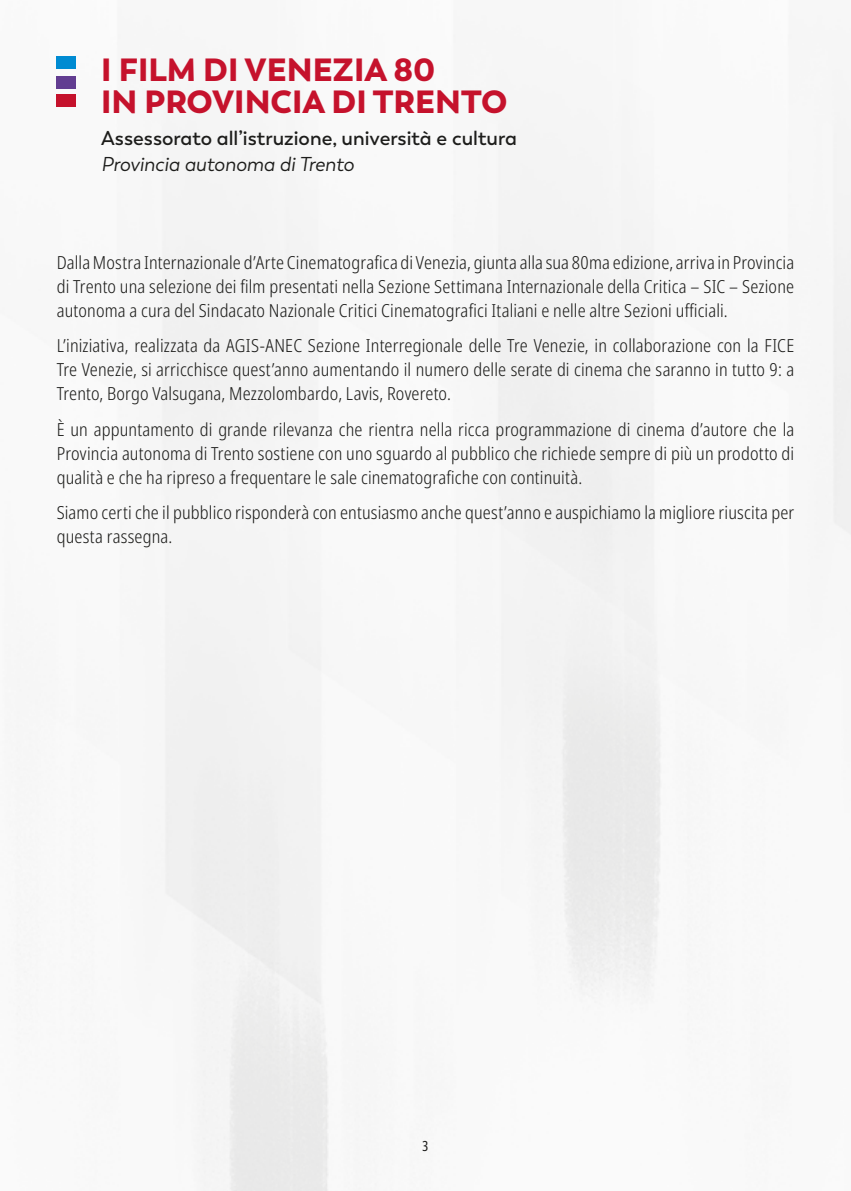
<style>
.page{position:relative;width:851px;height:1191px;background:#fff}
.page>*{position:absolute;margin:0;border:0;box-sizing:border-box;transform-origin:0 0}
.Titolo_commento{font:900 32px/32px "Trenda";color:#c5122c}
.t1{font:600 20px "Trenda";color:#1d1d1b}
.t2{font:italic 20px "Trenda";color:#1d1d1b}
.Testi_introduttivi{font:300 condensed 18px/24px "Noto Sans";letter-spacing:.01em;color:#1d1d1b;text-align:justify}
.t3{font:extra-condensed 14px "Noto Sans";color:#1d1d1b}
</style>
<div class="page">
<img style="left:17px;top:35px;width:833px;height:1156px">
<div style="left:57px;top:57px;width:19px;height:12px;background:#008bd2"></div>
<div style="left:57px;top:76px;width:19px;height:12px;background:#623d91"></div>
<div style="left:57px;top:95px;width:19px;height:12px;background:#c5122c"></div>
<p class="Titolo_commento" style="left:101px;top:54px;width:408px">I FILM DI VENEZIA 80<br>IN PROVINCIA DI TRENTO</p>
<p class="t1" style="left:101px;top:126px;width:417px">Assessorato all’istruzione, università e cultura</p>
<p class="t2" style="left:101px;top:152px;width:254px">Provincia autonoma di Trento</p>
<p class="Testi_introduttivi" style="left:57px;top:251px;width:739px">Dalla Mostra Internazionale d’Arte Cinematografica di Venezia, giunta alla sua 80ma edizione, arriva in Provincia di Trento una selezione dei film presentati nella Sezione Settimana Internazionale della Critica – SIC – Sezione autonoma a cura del Sindacato Nazionale Critici Cinematografici Italiani e nelle altre Sezioni ufficiali.</p>
<p class="Testi_introduttivi" style="left:57px;top:334px;width:739px">L’iniziativa, realizzata da AGIS-ANEC Sezione Interregionale delle Tre Venezie, in collaborazione con la FICE Tre Venezie, si arricchisce quest’anno aumentando il numero delle serate di cinema che saranno in tutto 9: a Trento, Borgo Valsugana, Mezzolombardo, Lavis, Rovereto.</p>
<p class="Testi_introduttivi" style="left:57px;top:417px;width:739px">È un appuntamento di grande rilevanza che rientra nella ricca programmazione di cinema d’autore che la Provincia autonoma di Trento sostiene con uno sguardo al pubblico che richiede sempre di più un prodotto di qualità e che ha ripreso a frequentare le sale cinematografiche con continuità.</p>
<p class="Testi_introduttivi" style="left:57px;top:501px;width:739px">Siamo certi che il pubblico risponderà con entusiasmo anche quest’anno e auspichiamo la migliore riuscita per questa rassegna.</p>
<p class="t3" style="left:422px;top:1136px;width:7px">3</p>
</div>
